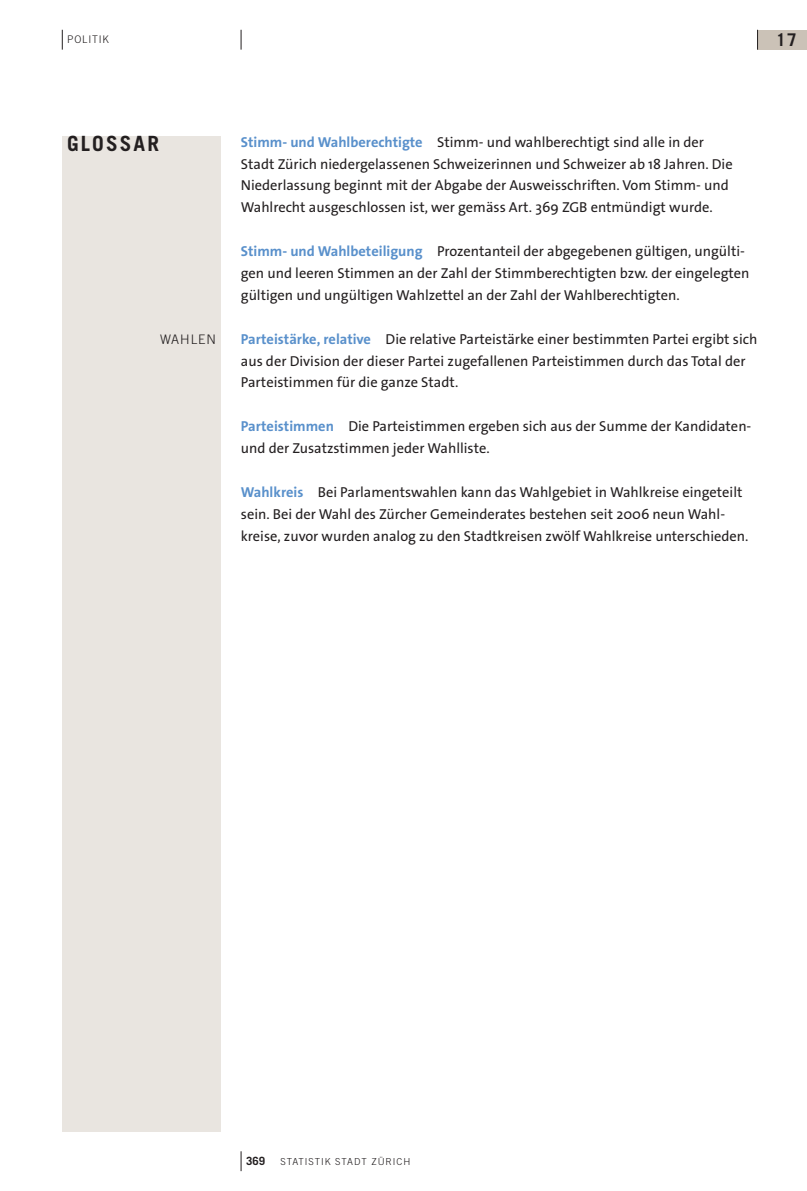
<style>
.page{position:relative;width:807px;height:1191px;background:#fff}
.page>*{position:absolute;margin:0;border:0;box-sizing:border-box;transform-origin:0 0}
.t1{font:700 21px "Trade Gothic LT Std";letter-spacing:.1em;color:#231f20}
.t2{font:700 17.5px "Trade Gothic LT Std";color:#231f20}
.t3{font:14.35px/21.9px "The Sans OT5 Plain";color:#231f20}
.t4{font:300 13.12px "Trade Gothic LT Std";letter-spacing:.075em;color:#231f20}
.t5{font:700 11.38px "Trade Gothic LT Std";color:#231f20}
.t6{font:300 10.5px "Trade Gothic LT Std";letter-spacing:.075em;color:#231f20}
.t7{font:300 9.62px "Trade Gothic LT Std";letter-spacing:.1em;color:#231f20}
.s1{font-family:"The Sans OT7";font-weight:700;color:#5990cb}
</style>
<div class="page">
<div style="left:62px;top:136px;width:159px;height:995px;background:#e9e5e0"></div>
<svg style="left:241px;top:1151px;width:1px;height:20px"></svg>
<div style="left:756px;top:30px;width:50px;height:20px;background:#cbc2b7"></div>
<svg style="left:62px;top:30px;width:1px;height:20px"></svg>
<svg style="left:241px;top:30px;width:1px;height:20px"></svg>
<svg style="left:756px;top:30px;width:1px;height:20px"></svg>
<p class="t6" style="left:67px;top:33px;width:43px">POLITIK</p>
<p class="t2" style="left:775px;top:29px;width:22px">17</p>
<h1 class="t1" style="left:67px;top:131px;width:93px">GLOSSAR</h1>
<p class="t3" style="left:241px;top:131px;width:493px"><span class="s1">Stimm- und Wahlberechtigte</span> Stimm- und wahlberechtigt sind alle in der Stadt Zürich niedergelassenen Schweizerinnen und Schweizer ab 18 Jahren. Die Niederlassung beginnt mit der Abgabe der Ausweisschriften. Vom Stimm- und Wahlrecht ausgeschlossen ist, wer gemäss Art. 369 ZGB entmündigt wurde.</p>
<p class="t3" style="left:241px;top:240px;width:510px"><span class="s1">Stimm- und Wahlbeteiligung</span> Prozentanteil der abgegebenen gültigen, ungülti&shy;gen und leeren Stimmen an der Zahl der Stimmberechtigten bzw. der eingelegten gültigen und ungültigen Wahlzettel an der Zahl der Wahlberechtigten.</p>
<p class="t4" style="left:160px;top:331px;width:57px">WAHLEN</p>
<p class="t3" style="left:241px;top:328px;width:517px"><span class="s1">Parteistärke, relative</span> Die relative Parteistärke einer bestimmten Partei ergibt sich aus der Division der dieser Partei zugefallenen Parteistimmen durch das Total der<br>Parteistimmen für die ganze Stadt.</p>
<p class="t3" style="left:241px;top:415px;width:511px"><span class="s1">Parteistimmen</span> Die Parteistimmen ergeben sich aus der Summe der Kandidaten&shy;und der Zusatzstimmen jeder Wahlliste.</p>
<p class="t3" style="left:241px;top:481px;width:509px"><span class="s1">Wahlkreis</span> Bei Parlamentswahlen kann das Wahlgebiet in Wahlkreise eingeteilt sein. Bei der Wahl des Zürcher Gemeinderates bestehen seit 2006 neun Wahl&shy;kreise, zuvor wurden analog zu den Stadtkreisen zwölf Wahlkreise unterschieden.</p>
<p class="t5" style="left:246px;top:1153px;width:20px">369</p>
<p class="t7" style="left:280px;top:1155px;width:131px">STATISTIK STADT ZÜRICH</p>
</div>
